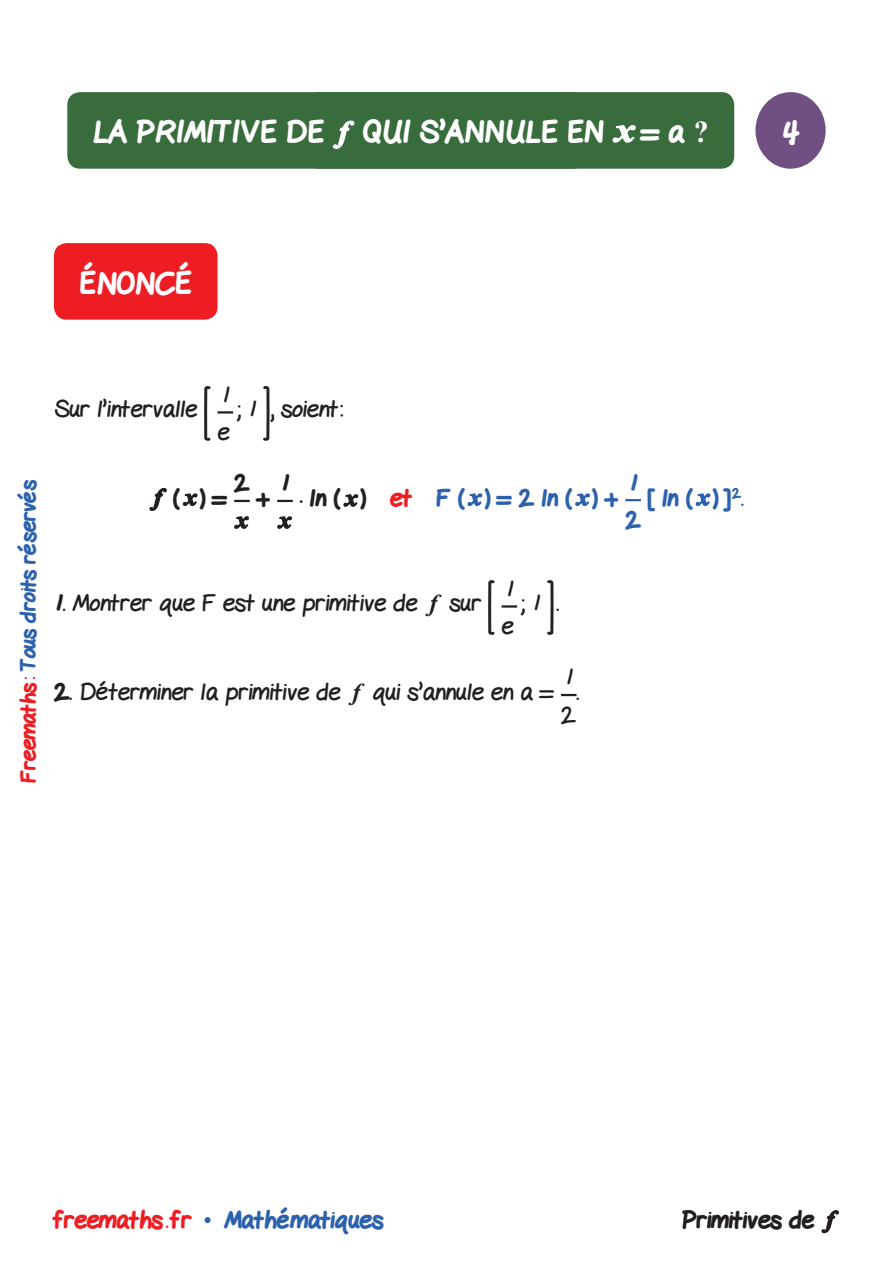
<style>
.page{position:relative;width:893px;height:1263px;background:#fff}
.page>*{position:absolute;margin:0;border:0;box-sizing:border-box;transform-origin:0 0}
.t1{font:800 30px "Gel Pen";color:#fff}
.Texte-Ennonce{font:24px "Gel Pen";color:#231f20}
.Texte-Ennonce-2{font:800 24px "Gel Pen";color:#2c62ad}
.Texte-Ennonce-3{font:800 24px "Gel Pen";color:#231f20}
.Texte{font:24px "Gel Pen";color:#231f20}
.Texte-2{font:800 24px "Gel Pen";color:#231f20}
.Texte-3{font:800 24px "Gel Pen";color:#2c62ad}
.t2{font:800 21px "Gel Pen";letter-spacing:-.01em;color:#2c62ad}
.s1{font-family:"Times New Roman";font-weight:700}
.s2{color:#ee1d23}
.s3{font-size:27px;color:#231f20}
.s4{color:#231f20}
.s5{font-weight:400}
.s6{font-weight:800}
.s7{font-family:"Times New Roman";font-weight:700;font-style:italic}
.s8{font-family:"Times New Roman";font-weight:400}
</style>
<div class="page">
<div style="left:54px;top:243px;width:164px;height:77px;background:#ee1d23;border-radius:13px"></div>
<svg style="left:204px;top:386px;width:7px;height:55px"></svg>
<svg style="left:218px;top:411px;width:15px;height:2px"></svg>
<svg style="left:263px;top:386px;width:7px;height:55px"></svg>
<svg style="left:149px;top:488px;width:18px;height:23px"></svg>
<svg style="left:182px;top:493px;width:16px;height:13px"></svg>
<svg style="left:234px;top:500px;width:16px;height:2px"></svg>
<svg style="left:234px;top:516px;width:15px;height:13px"></svg>
<svg style="left:277px;top:500px;width:16px;height:2px"></svg>
<svg style="left:277px;top:516px;width:15px;height:13px"></svg>
<svg style="left:343px;top:494px;width:16px;height:13px"></svg>
<svg style="left:467px;top:493px;width:16px;height:13px"></svg>
<svg style="left:575px;top:493px;width:15px;height:13px"></svg>
<svg style="left:625px;top:499px;width:16px;height:2px"></svg>
<svg style="left:695px;top:493px;width:16px;height:13px"></svg>
<svg style="left:488px;top:580px;width:7px;height:55px"></svg>
<hr style="left:502px;top:605px;width:15px;height:3px;background:#231f20">
<svg style="left:547px;top:580px;width:7px;height:55px"></svg>
<svg style="left:561px;top:694px;width:16px;height:2px"></svg>
<div style="left:755px;top:92px;width:71px;height:77px;background:#704f83;border-radius:50%"></div>
<div style="left:67px;top:92px;width:667px;height:77px;background:#386c3d;border-radius:13px"></div>
<svg style="left:332px;top:120px;width:23px;height:29px"></svg>
<svg style="left:612px;top:125px;width:24px;height:18px"></svg>
<svg style="left:821px;top:1210px;width:18px;height:24px"></svg>
<p class="t1" style="left:93px;top:109px;width:232px">LA PRIMITIVE DE</p>
<p class="t1" style="left:362px;top:109px;width:243px">QUI S’ANNULE EN</p>
<p class="t1" style="left:642px;top:109px;width:68px">= a <span class="s1">?</span></p>
<p class="t1" style="left:781px;top:109px;width:20px">4</p>
<p class="t1" style="left:406px;top:109px;width:83px">TITRE</p>
<p class="t1" style="left:80px;top:260px;width:114px">ÉNONCÉ</p>
<p class="t2" style="left:12px;top:783px;width:305px;rotate:-90deg"><span class="s2">Freemaths:</span> Tous droits réservés</p>
<p class="Texte-Ennonce" style="left:54px;top:389px;width:145px">Sur l’intervalle</p>
<p class="Texte" style="left:221px;top:375px;width:10px">1</p>
<p class="Texte-Ennonce" style="left:218px;top:412px;width:13px">e</p>
<p class="Texte-Ennonce" style="left:236px;top:389px;width:108px">; 1 , soient:</p>
<p class="Texte-2" style="left:234px;top:464px;width:17px">2</p>
<p class="Texte-Ennonce-3" style="left:173px;top:479px;width:56px">( ) =</p>
<p class="Texte-Ennonce-3" style="left:257px;top:479px;width:15px">+</p>
<p class="Texte-2" style="left:281px;top:464px;width:10px">1</p>
<p class="Texte-3" style="left:629px;top:464px;width:10px">1</p>
<p class="Texte-3" style="left:625px;top:501px;width:17px">2</p>
<p class="Texte-Ennonce-2" style="left:300px;top:479px;width:320px"><span class="s3">.</span> <span class="s4">ln ()</span> <span class="s2">et</span> F () =2 ln () +</p>
<p class="Texte-Ennonce-2" style="left:648px;top:479px;width:97px">[ ln ( ) ]<sup>2</sup><span class="s5">.</span></p>
<p class="Texte-Ennonce" style="left:54px;top:583px;width:429px"><span class="s6">1.</span> Montrer que F est une primitive de <span class="s7">f</span> sur</p>
<p class="Texte" style="left:505px;top:569px;width:10px">1</p>
<p class="Texte-Ennonce" style="left:502px;top:606px;width:13px">e</p>
<p class="Texte-Ennonce" style="left:520px;top:583px;width:40px">; 1 .</p>
<p class="Texte" style="left:565px;top:657px;width:10px">1</p>
<p class="Texte-Ennonce" style="left:561px;top:695px;width:16px">2</p>
<p class="Texte-Ennonce" style="left:54px;top:672px;width:501px"><span class="s6">2.</span> Déterminer la primitive de <span class="s7">f</span> qui s’annule en a =</p>
<p class="Texte-Ennonce" style="left:577px;top:672px;width:4px">.</p>
<p class="Texte-Ennonce-2" style="left:54px;top:1201px;width:331px"><span class="s2">freemaths . fr</span> <span class="s8">•</span> Mathématiques</p>
<p class="Texte-Ennonce-3" style="left:681px;top:1201px;width:134px">Primitives de</p>
</div>
